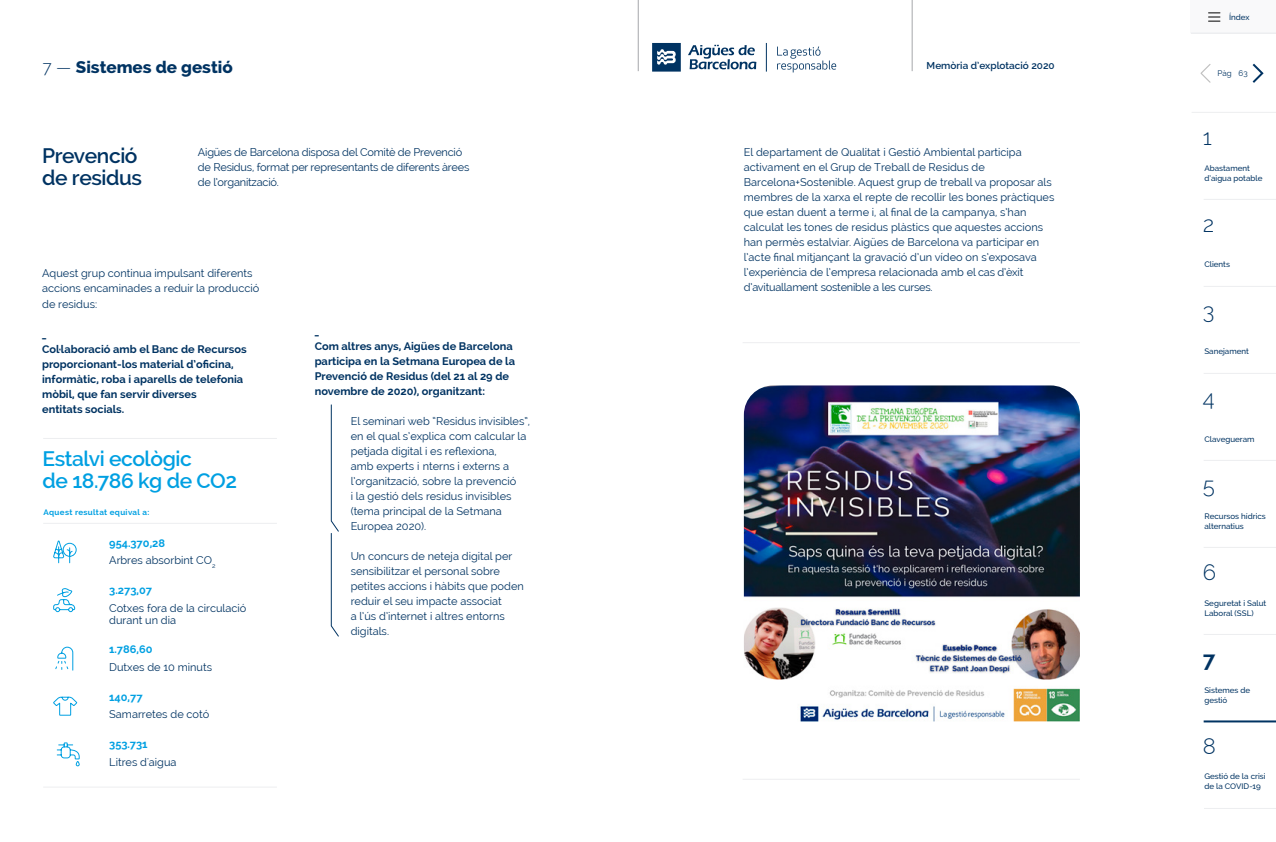
<style>
.page{position:relative;width:1276px;height:842px;background:#fff}
.page>*{position:absolute;margin:0;border:0;box-sizing:border-box;transform-origin:0 0}
.t1{font:300 22px "Raleway";color:#003362}
.t2{font:700 22px "Raleway";color:#003362}
.t3{font:600 21px/22px "Raleway";letter-spacing:-.02em;color:#00a0e2}
.t4{font:600 21px/22px "Raleway";letter-spacing:-.02em;color:#003362}
.t5{font:800 17px "Raleway";color:#003362}
.t6{font:11px/15px "Raleway";color:#003362}
.t7{font:700 11px/15px "Raleway";color:#003362}
.t8{font:11px/15px "Raleway";letter-spacing:-.02em;color:#003362}
.t9{font:700 11px "Raleway";color:#00a0e2}
.t10{font:600 10px "Raleway";color:#003362}
.t11{font:500 8px/10px "Raleway";color:#003362}
.t12{font:700 8px "Raleway";letter-spacing:.04em;color:#00a0e2}
.t13{font:8px "Raleway";color:#003362}
.s1{font-weight:300}
.s2{font-weight:700;color:#00a0e2}
</style>
<div class="page">
<svg style="left:331px;top:404px;width:8px;height:233px"></svg>
<svg style="left:53px;top:588px;width:22px;height:24px"></svg>
<svg style="left:56px;top:742px;width:24px;height:25px"></svg>
<svg style="left:53px;top:540px;width:24px;height:23px"></svg>
<svg style="left:53px;top:696px;width:25px;height:20px"></svg>
<svg style="left:55px;top:646px;width:19px;height:25px"></svg>
<hr style="left:43px;top:523px;width:234px;height:1px;background:#edeef0">
<hr style="left:43px;top:787px;width:234px;height:1px;background:#edeef0">
<hr style="left:43px;top:438px;width:234px;height:1px;background:#edeef0">
<hr style="left:742px;top:342px;width:338px;height:1px;background:#edeef0">
<hr style="left:742px;top:779px;width:338px;height:1px;background:#edeef0">
<svg style="left:1200px;top:64px;width:11px;height:19px"></svg>
<hr style="left:1191px;top:112px;width:85px;height:1px;background:#edeef0">
<div style="left:1191px;top:0;width:85px;height:33px;background:#f9f9fa"></div>
<svg style="left:1208px;top:12px;width:12px;height:10px"></svg>
<svg style="left:1252px;top:63px;width:12px;height:20px"></svg>
<hr style="left:1191px;top:33px;width:85px;height:1px;background:#edeef0">
<hr style="left:1203px;top:460px;width:73px;height:1px;background:#edeef0">
<hr style="left:1203px;top:199px;width:73px;height:1px;background:#edeef0">
<hr style="left:1204px;top:808px;width:72px;height:1px;background:#edeef0">
<hr style="left:1203px;top:547px;width:73px;height:1px;background:#edeef0">
<hr style="left:1203px;top:286px;width:73px;height:1px;background:#edeef0">
<hr style="left:1203px;top:634px;width:73px;height:1px;background:#edeef0">
<hr style="left:1203px;top:373px;width:73px;height:1px;background:#edeef0">
<hr style="left:1203px;top:720px;width:73px;height:2px;background:#003362">
<img style="left:744px;top:385px;width:336px;height:336px">
<hr style="left:638px;top:0;width:1px;height:71px;background:#a5a7aa">
<hr style="left:912px;top:0;width:1px;height:71px;background:#a5a7aa">
<svg style="left:652px;top:43px;width:29px;height:29px"></svg>
<svg style="left:688px;top:45px;width:68px;height:24px"></svg>
<svg style="left:766px;top:43px;width:1px;height:29px"></svg>
<svg style="left:777px;top:47px;width:59px;height:25px"></svg>
<h3 class="t5" style="left:43px;top:57px;width:192px"><span class="s1">7 —</span> Sistemes de gestió</h3>
<h2 class="t4" style="left:42px;top:145px;width:101px">Prevenció de residus</h2>
<p class="t8" style="left:198px;top:145px;width:273px">Aigües de Barcelona disposa del Comitè de Prevenció de Residus, format per representants de diferents àrees de l’organització.</p>
<p class="t6" style="left:42px;top:266px;width:219px">Aquest grup continua impulsant diferents accions encaminades a reduir la producció de residus:</p>
<p class="t7" style="left:42px;top:326px;width:206px">_<br>Col·laboració amb el Banc de Recursos proporcionant-los material d’oficina, informàtic, roba i aparells de telefonia mòbil, que fan servir diverses<br>entitats socials.</p>
<h2 class="t3" style="left:43px;top:448px;width:196px">Estalvi ecològic<br>de 18.786 kg de CO2</h2>
<p class="t12" style="left:44px;top:508px;width:107px">Aquest resultat equival a:</p>
<p class="t6" style="left:109px;top:534px;width:108px;line-height:17.7px"><span class="s2">954.370,28<br></span>Arbres absorbint CO<sub>2</sub></p>
<p class="t9" style="left:109px;top:584px;width:44px">3.273,07</p>
<p class="t6" style="left:109px;top:602px;width:139px;line-height:12px">Cotxes fora de la circulació durant un dia</p>
<p class="t9" style="left:109px;top:643px;width:45px">1.786,60</p>
<p class="t6" style="left:109px;top:660px;width:104px">Dutxes de 10 minuts</p>
<p class="t9" style="left:109px;top:690px;width:35px">140,77</p>
<p class="t6" style="left:109px;top:707px;width:102px">Samarretes de cotó</p>
<p class="t9" style="left:109px;top:738px;width:40px">353.731</p>
<p class="t6" style="left:109px;top:754px;width:69px">Litres d'aigua</p>
<p class="t7" style="left:315px;top:324px;width:202px">_<br>Com altres anys, Aigües de Barcelona participa en la Setmana Europea de la<br>Prevenció de Residus (del 21 al 29 de novembre de 2020), organitzant:</p>
<p class="t6" style="left:351px;top:414px;width:181px">El seminari web “Residus invisibles”, en el qual s’explica com calcular la petjada digital i es reflexiona,<br>amb experts i nterns i externs a l’organització, sobre la prevenció<br>i la gestió dels residus invisibles (tema principal de la Setmana<br>Europea 2020).</p>
<p class="t6" style="left:351px;top:549px;width:175px">Un concurs de neteja digital per sensibilitzar el personal sobre petites accions i hàbits que poden reduir el seu impacte associat<br>a l’ús d’internet i altres entorns digitals.</p>
<p class="t10" style="left:926px;top:60px;width:130px">Memòria d’explotació 2020</p>
<p class="t6" style="left:744px;top:145px;width:312px">El departament de Qualitat i Gestió Ambiental participa activament en el Grup de Treball de Residus de Barcelona+Sostenible. Aquest grup de treball va proposar als membres de la xarxa el repte de recollir les bones pràctiques que estan duent a terme i, al final de la campanya, s’han calculat les tones de residus plàstics que aquestes accions han permès estalviar. Aigües de Barcelona va participar en l’acte final mitjançant la gravació d’un vídeo on s’exposava l’experiència de l’empresa relacionada amb el cas d’èxit d’avituallament sostenible a les curses.</p>
<p class="t11" style="left:1229px;top:12px;width:22px">Índex</p>
<p class="t13" style="left:1217px;top:69px;width:32px">Pàg 63</p>
<h1 class="t1" style="left:1203px;top:125px;width:11px">1</h1>
<p class="t11" style="left:1204px;top:163px;width:60px">Abastament d’aigua potable</p>
<h1 class="t1" style="left:1203px;top:211px;width:13px">2</h1>
<p class="t11" style="left:1204px;top:259px;width:27px">Clients</p>
<h1 class="t1" style="left:1203px;top:298px;width:13px">3</h1>
<p class="t11" style="left:1204px;top:346px;width:46px">Sanejament</p>
<h1 class="t1" style="left:1203px;top:386px;width:13px">4</h1>
<p class="t11" style="left:1204px;top:434px;width:52px">Clavegueram</p>
<h1 class="t1" style="left:1203px;top:473px;width:14px">5</h1>
<p class="t11" style="left:1204px;top:511px;width:63px">Recursos hídrics alternatius</p>
<h1 class="t1" style="left:1203px;top:560px;width:15px">6</h1>
<p class="t11" style="left:1204px;top:598px;width:63px">Seguretat i Salut<br>Laboral (SSL)</p>
<h1 class="t2" style="left:1203px;top:647px;width:14px">7</h1>
<p class="t11" style="left:1204px;top:685px;width:47px">Sistemes de gestió</p>
<h1 class="t1" style="left:1203px;top:733px;width:15px">8</h1>
<p class="t11" style="left:1204px;top:771px;width:63px">Gestió de la crisi de la COVID-19</p>
</div>
